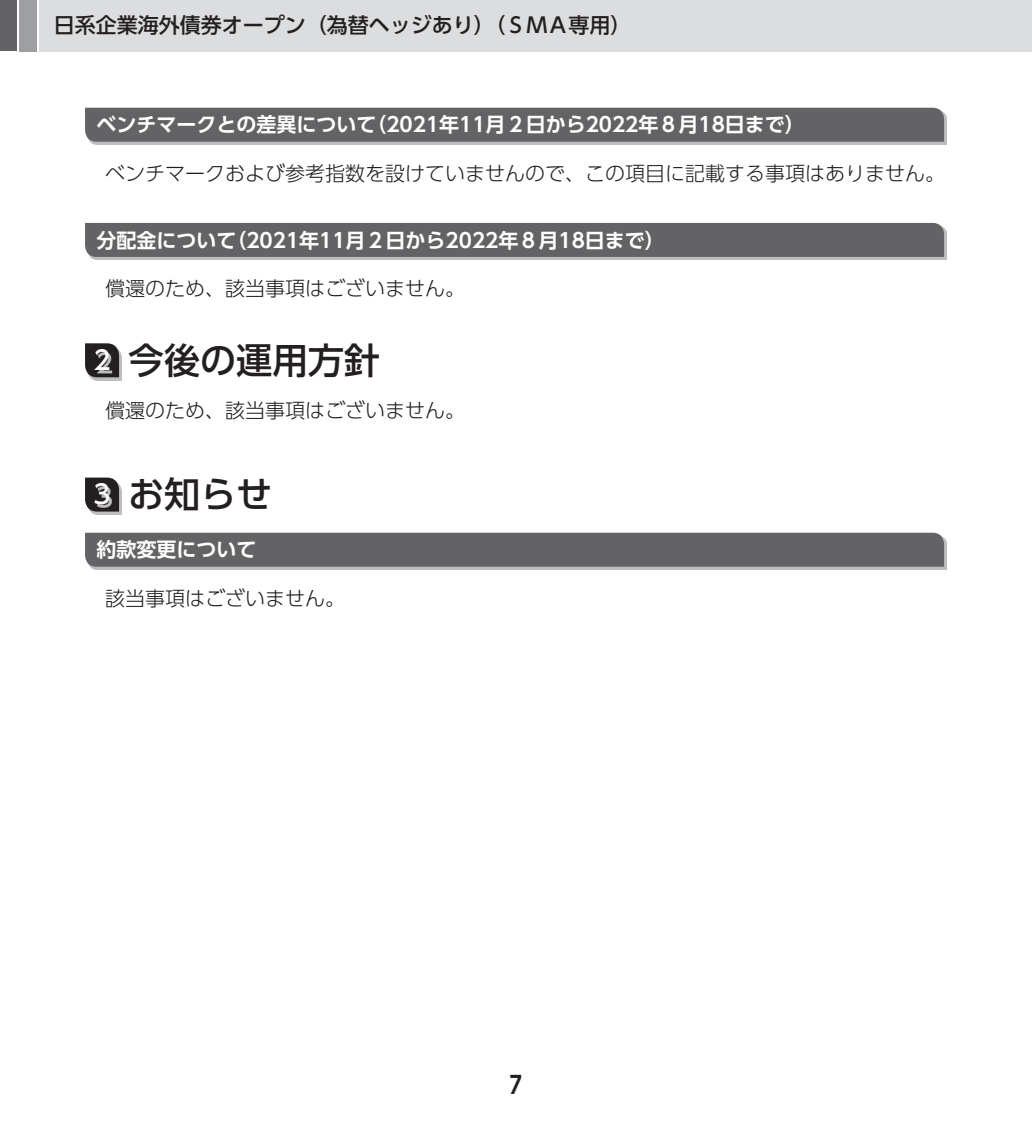
<style>
.page{position:relative;width:1032px;height:1134px;background:#fff}
.page>*{position:absolute;margin:0;border:0;box-sizing:border-box;transform-origin:0 0}
.t1{font:500 36px "UD Shin Go Pro";color:#231f20}
.t2{font:700 24px "UD Shin Go Pro De";color:#231f20}
.t3{font:500 21px "UD Shin Go Pro";color:#231f20}
.t4{font:300 20px "UD Shin Go Pro";color:#231f20}
.t5{font:700 20px "UD Shin Go Pro De";color:#fff}
.s1{font-size:26px;color:#fff}
</style>
<div class="page">
<div style="left:0;top:0;width:17px;height:51px;background:#636366"></div>
<div style="left:20px;top:0;width:17px;height:51px;background:#9d9fa2"></div>
<div style="left:40px;top:0;width:992px;height:51px;background:#dcdddf"></div>
<div style="left:88px;top:110px;width:859px;height:35px;background:#bcbdc0"></div>
<div style="left:85px;top:108px;width:859px;height:34px;background:#636366"></div>
<div style="left:88px;top:226px;width:859px;height:34px;background:#bcbdc0"></div>
<div style="left:85px;top:223px;width:859px;height:34px;background:#636366"></div>
<svg style="left:90px;top:350px;width:32px;height:30px"></svg>
<svg style="left:85px;top:343px;width:34px;height:34px"></svg>
<svg style="left:97px;top:352px;width:15px;height:21px"></svg>
<div style="left:88px;top:480px;width:34px;height:34px;background:#bcbdc0"></div>
<svg style="left:85px;top:478px;width:34px;height:34px"></svg>
<svg style="left:97px;top:486px;width:15px;height:22px"></svg>
<div style="left:88px;top:535px;width:859px;height:35px;background:#bcbdc0"></div>
<div style="left:85px;top:533px;width:859px;height:34px;background:#636366"></div>
<p class="t3" style="left:54px;top:8px;width:579px">日系企業海外債券オープン（為替ヘッジあり）（ＳＭＡ専用）</p>
<p class="t5" style="left:96px;top:108px;width:710px">ベンチマークとの差異について（2021年11月２日から2022年８月18日まで）</p>
<p class="t4" style="left:85px;top:157px;width:862px">　ベンチマークおよび参考指数を設けていませんので、この項目に記載する事項はありません。</p>
<p class="t5" style="left:96px;top:224px;width:570px">分配金について（2021年11月２日から2022年８月18日まで）</p>
<p class="t4" style="left:85px;top:272px;width:381px">　償還のため、該当事項はございません。</p>
<h1 class="t1" style="left:93px;top:331px;width:288px"><span class="s1">2</span> 今後の運用方針</h1>
<p class="t4" style="left:85px;top:394px;width:381px">　償還のため、該当事項はございません。</p>
<h1 class="t1" style="left:93px;top:465px;width:180px"><span class="s1">3</span> お知らせ</h1>
<p class="t5" style="left:96px;top:533px;width:161px">約款変更について</p>
<p class="t4" style="left:85px;top:582px;width:261px">　該当事項はございません。</p>
<p class="t2" style="left:510px;top:1065px;width:14px">7</p>
</div>
